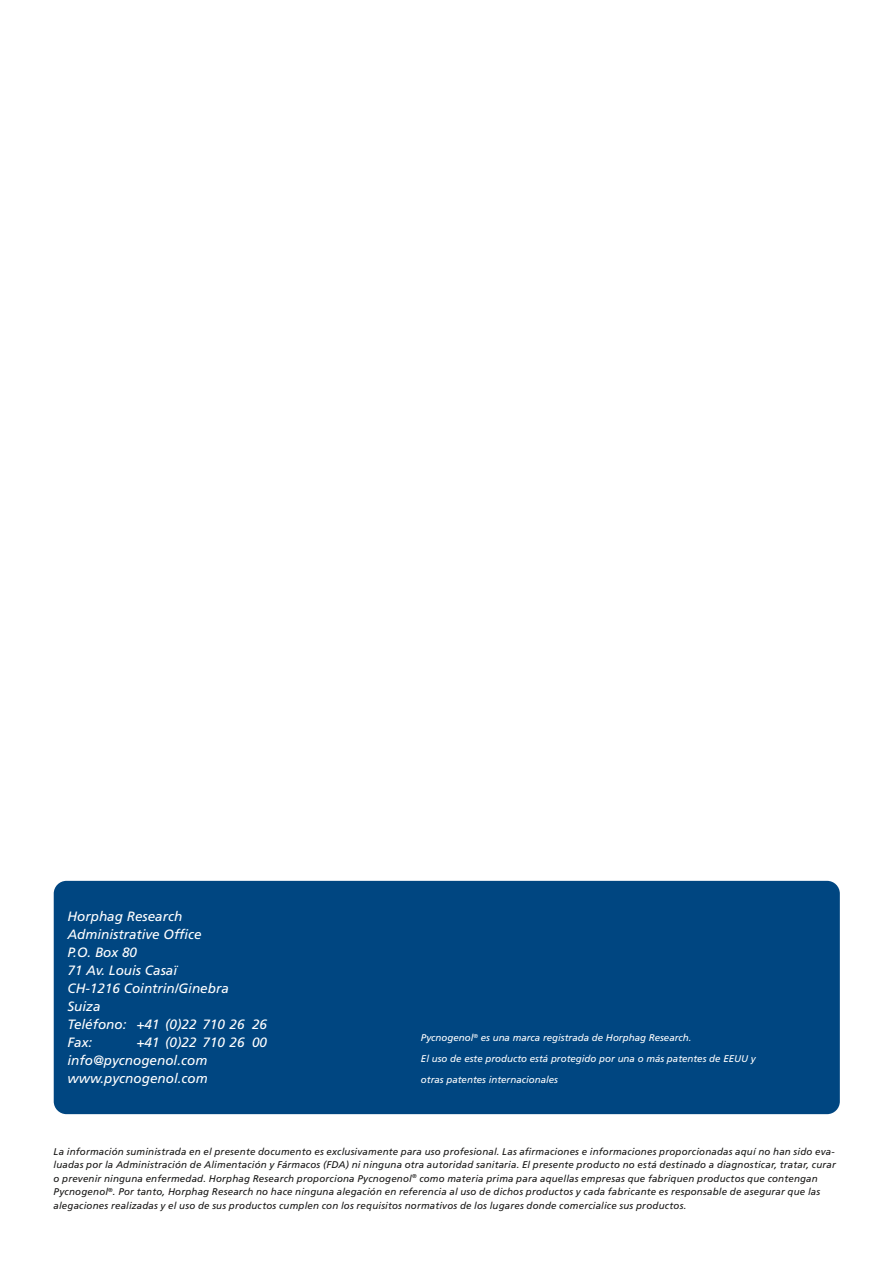
<style>
.page{position:relative;width:893px;height:1263px;background:#fff}
.page>*{position:absolute;margin:0;border:0;box-sizing:border-box;transform-origin:0 0}
.t1{font:italic 13.5px/18px "Frutiger LT Std";color:#fff}
.t2{font:italic 9.75px/13.5px "Frutiger LT Std";letter-spacing:.015em;color:#181716}
.t3{font:italic 9.75px/21px "Frutiger LT Std";color:#fff}
</style>
<div class="page">
<div style="left:54px;top:881px;width:786px;height:233px;background:#004681;border-radius:13px"></div>
<h1 class="t1" style="left:68px;top:907px;width:201px">Horphag Research<br>Administrative Office<br>P.O. Box 80<br>71 Av. Louis Casaï<br>CH-1216 Cointrin/Ginebra<br>Suiza<br>Teléfono: +41 (0)22 710 26 26<br>Fax:</h1>
<h1 class="t1" style="left:68px;top:1033px;width:201px;text-indent:69px">+41 (0)22 710 26 00 info@pycnogenol.com www.pycnogenol.com</h1>
<p class="t3" style="left:421px;top:1027px;width:336px">Pycnogenol<sup>®</sup> es una marca registrada de Horphag Research.<br>El uso de este producto está protegido por una o más patentes de EEUU y otras patentes internacionales</p>
<p class="t2" style="left:54px;top:1144px;width:784px">La información suministrada en el presente documento es exclusivamente para uso profesional. Las afirmaciones e informaciones proporcionadas aquí no han sido eva&shy;luadas por la Administración de Alimentación y Fármacos (FDA) ni ninguna otra autoridad sanitaria. El presente producto no está destinado a diagnosticar, tratar, curar o prevenir ninguna enfermedad. Horphag Research proporciona Pycnogenol<sup>®</sup> como materia prima para aquellas empresas que fabriquen productos que contengan Pycnogenol<sup>®</sup>. Por tanto, Horphag Research no hace ninguna alegación en referencia al uso de dichos productos y cada fabricante es responsable de asegurar que las alegaciones realizadas y el uso de sus productos cumplen con los requisitos normativos de los lugares donde comercialice sus productos.</p>
</div>
